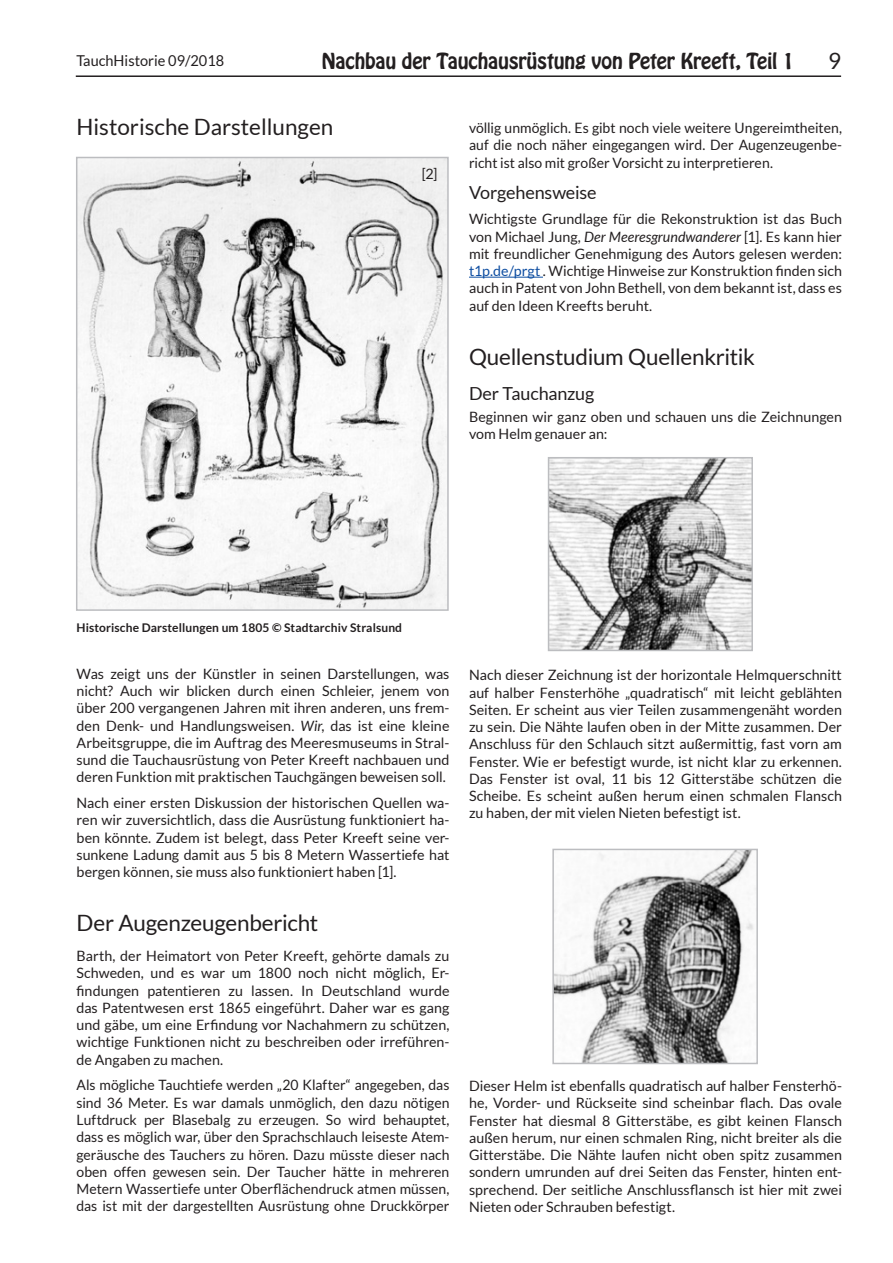
<style>
.page{position:relative;width:893px;height:1263px;background:#fff}
.page>*{position:absolute;margin:0;border:0;box-sizing:border-box;transform-origin:0 0}
.t1{font:22.5px "Lato";letter-spacing:-.01em;color:#231f20}
.t2{font:19.5px "Hobo Std";letter-spacing:-.01em;color:#231f20}
.t3{font:18px "Lato";letter-spacing:-.01em;color:#231f20}
.t4{font:15px "Lato";color:#231f20}
.t5{font:14.25px/17.2px "Lato";color:#231f20;text-align:justify}
.t6{font:700 12px "Lato";letter-spacing:.01em;color:#231f20}
.s1{font-style:italic}
.s2{color:#0d4da1}
</style>
<div class="page">
<hr style="left:76px;top:75px;width:765px;height:2px;background:#231f20">
<img style="left:79px;top:160px;width:367px;height:448px">
<div style="left:76px;top:157px;width:373px;height:454px;border:2px solid #bcbdc0"></div>
<img style="left:551px;top:460px;width:199px;height:188px">
<div style="left:548px;top:457px;width:205px;height:194px;border:2px solid #bcbdc0"></div>
<img style="left:555px;top:852px;width:199px;height:209px">
<div style="left:552px;top:849px;width:206px;height:215px;border:2px solid #bcbdc0"></div>
<hr style="left:469px;top:277px;width:74px;height:1px;background:#0d4da1">
<p class="t4" style="left:77px;top:53px;width:149px">TauchHistorie 09/2018</p>
<h2 class="t2" style="left:322px;top:47px;width:474px">Nachbau der Tauchausrüstung von Peter Kreeft, Teil 1</h2>
<h1 class="t1" style="left:828px;top:49px;width:15px">9</h1>
<h1 class="t1" style="left:77px;top:115px;width:258px">Historische Darstellungen</h1>
<p class="t5" style="left:469px;top:119px;width:374px">völlig unmöglich. Es gibt noch viele weitere Ungereimtheiten, auf die noch näher eingegangen wird. Der Augenzeugenbe&shy;richt ist also mit großer Vorsicht zu interpretieren.</p>
<p class="t3" style="left:469px;top:182px;width:129px">Vorgehensweise</p>
<p class="t5" style="left:469px;top:211px;width:374px">Wichtigste Grundlage für die Rekonstruktion ist das Buch von Michael Jung, <span class="s1">Der Meeresgrundwanderer</span> [1]. Es kann hier mit freundlicher Genehmigung des Autors gelesen werden: <span class="s2">t1p.de/prgt</span> . Wichtige Hinweise zur Konstruktion finden sich auch in Patent von John Bethell, von dem bekannt ist, dass es auf den Ideen Kreefts beruht.</p>
<p class="t5" style="left:422px;top:165px;width:17px">[2]</p>
<h1 class="t1" style="left:469px;top:344px;width:287px">Quellenstudium Quellenkritik</h1>
<p class="t3" style="left:469px;top:384px;width:127px">Der Tauchanzug</p>
<p class="t5" style="left:469px;top:408px;width:374px">Beginnen wir ganz oben und schauen uns die Zeichnungen vom Helm genauer an:</p>
<p class="t6" style="left:77px;top:621px;width:327px">Historische Darstellungen um 1805 © Stadtarchiv Stralsund</p>
<p class="t5" style="left:77px;top:665px;width:374px">Was zeigt uns der Künstler in seinen Darstellungen, was nicht? Auch wir blicken durch einen Schleier, jenem von über 200 vergangenen Jahren mit ihren anderen, uns frem&shy;den Denk- und Handlungsweisen. <span class="s1">Wir</span>, das ist eine kleine Arbeitsgruppe, die im Auftrag des Meeresmuseums in Stral&shy;sund die Tauchausrüstung von Peter Kreeft nachbauen und deren Funktion mit praktischen Tauchgängen beweisen soll.</p>
<p class="t5" style="left:77px;top:794px;width:374px">Nach einer ersten Diskussion der historischen Quellen wa&shy;ren wir zuversichtlich, dass die Ausrüstung funktioniert ha&shy;ben könnte. Zudem ist belegt, dass Peter Kreeft seine ver&shy;sunkene Ladung damit aus 5 bis 8 Metern Wassertiefe hat bergen können, sie muss also funktioniert haben [1].</p>
<h1 class="t1" style="left:77px;top:910px;width:243px">Der Augenzeugenbericht</h1>
<p class="t5" style="left:77px;top:947px;width:374px">Barth, der Heimatort von Peter Kreeft, gehörte damals zu Schweden, und es war um 1800 noch nicht möglich, Er&shy;findungen patentieren zu lassen. In Deutschland wurde das Patentwesen erst 1865 eingeführt. Daher war es gang und gäbe, um eine Erfindung vor Nachahmern zu schützen, wichtige Funktionen nicht zu beschreiben oder irreführen&shy;de Angaben zu machen.</p>
<p class="t5" style="left:77px;top:1076px;width:374px">Als mögliche Tauchtiefe werden „20 Klafter“ angegeben, das sind 36 Meter. Es war damals unmöglich, den dazu nötigen Luftdruck per Blasebalg zu erzeugen. So wird behauptet, dass es möglich war, über den Sprachschlauch leiseste Atem&shy;geräusche des Tauchers zu hören. Dazu müsste dieser nach oben offen gewesen sein. Der Taucher hätte in mehreren Metern Wassertiefe unter Oberflächendruck atmen müssen, das ist mit der dargestellten Ausrüstung ohne Druckkörper</p>
<p class="t5" style="left:469px;top:666px;width:374px">Nach dieser Zeichnung ist der horizontale Helmquerschnitt auf halber Fensterhöhe „quadratisch“ mit leicht geblähten Seiten. Er scheint aus vier Teilen zusammengenäht worden zu sein. Die Nähte laufen oben in der Mitte zusammen. Der Anschluss für den Schlauch sitzt außermittig, fast vorn am Fenster. Wie er befestigt wurde, ist nicht klar zu erkennen.<br>Das Fenster ist oval, 11 bis 12 Gitterstäbe schützen die Scheibe. Es scheint außen herum einen schmalen Flansch zu haben, der mit vielen Nieten befestigt ist.</p>
<p class="t5" style="left:469px;top:1077px;width:374px">Dieser Helm ist ebenfalls quadratisch auf halber Fensterhö&shy;he, Vorder- und Rückseite sind scheinbar flach. Das ovale Fenster hat diesmal 8 Gitterstäbe, es gibt keinen Flansch außen herum, nur einen schmalen Ring, nicht breiter als die Gitterstäbe. Die Nähte laufen nicht oben spitz zusammen sondern umrunden auf drei Seiten das Fenster, hinten ent&shy;sprechend. Der seitliche Anschlussflansch ist hier mit zwei Nieten oder Schrauben befestigt.</p>
</div>
